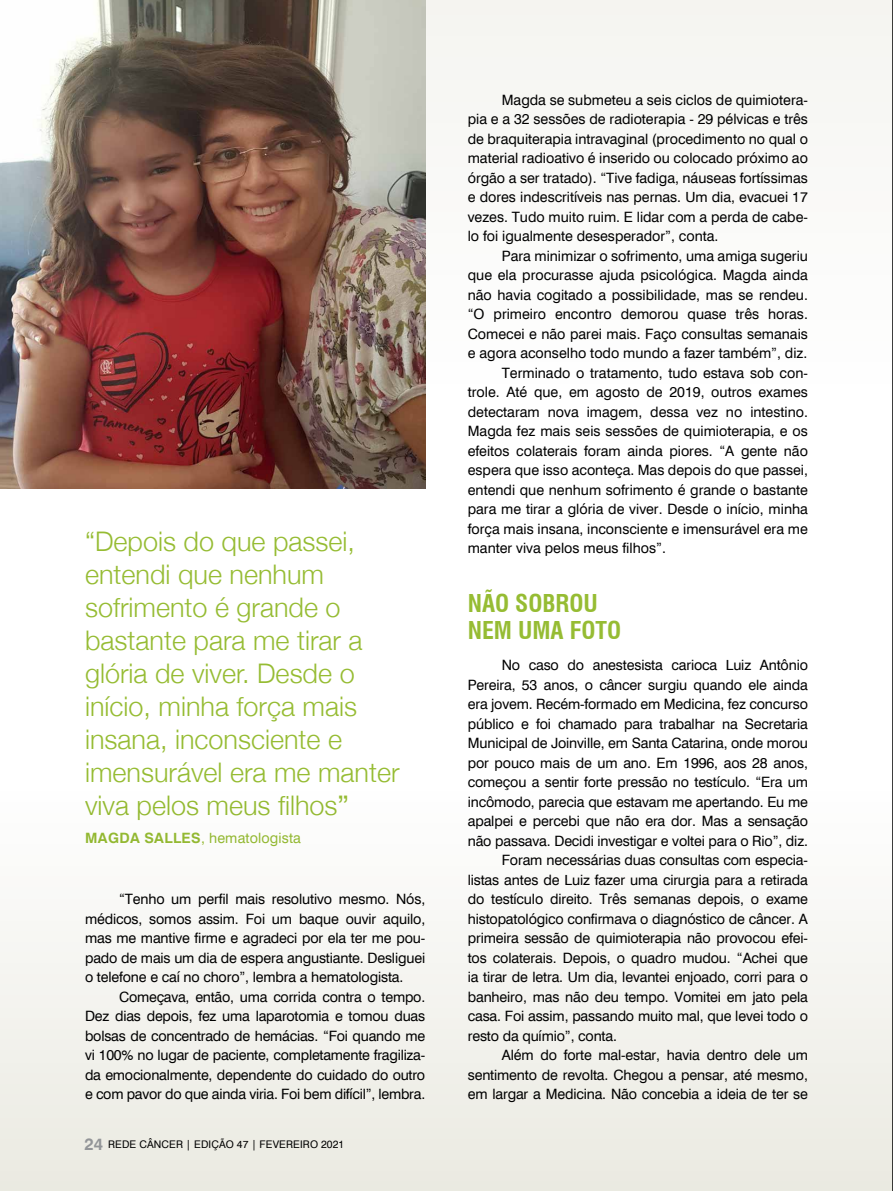
<style>
.page{position:relative;width:893px;height:1191px;background:#fff}
.page>*{position:absolute;margin:0;border:0;box-sizing:border-box;transform-origin:0 0}
.t1{font:300 27px/33px "Helvetica Neue";color:#96bc33}
.t2{font:700 condensed 24px/27px "Swiss 721 BT";color:#96bc33}
.t3{font:14.25px/19.5px "Swiss 721 BT";letter-spacing:-.01em;color:#000;text-align:justify}
.t4{font:14.25px "Swiss 721 BT";letter-spacing:.01em;color:#96bc33}
.t5{font:10.5px "Swiss 721 BT";letter-spacing:.015em;color:#000}
.s1{font-weight:400}
.s2{font-weight:700}
.s3{font-weight:700;font-size:16.5px;color:#939598}
</style>
<div class="page">
<div style="left:0;top:0;width:893px;height:406px;background:#faf9f7"></div>
<div style="left:0;top:778px;width:893px;height:413px;background:linear-gradient(to bottom,#fff,#eaeae1)"></div>
<img style="left:0;top:0;width:425px;height:489px">
<hr style="left:892px;top:0;width:1px;height:1191px;background:#000">
<h1 class="t1" style="left:85px;top:523px;width:316px">“Depois do que passei, entendi que nenhum sofrimento é grande o bastante para me tirar a glória de viver. Desde o início, minha força mais insana, inconsciente e imensurável era me manter viva pelos meus filhos<span class="s1">”</span></h1>
<p class="t4" style="left:85px;top:829px;width:217px"><span class="s2">MAGDA SALLES</span>, hematologista</p>
<p class="t3" style="left:85px;top:889px;width:342px;text-indent:34px">“Tenho um perfil mais resolutivo mesmo. Nós, médicos, somos assim. Foi um baque ouvir aquilo, mas me mantive firme e agradeci por ela ter me pou&shy;pado de mais um dia de espera angustiante. Desliguei o telefone e caí no choro”, lembra a hematologista.</p>
<p class="t3" style="left:85px;top:987px;width:342px;text-indent:34px">Começava, então, uma corrida contra o tempo.<br>Dez dias depois, fez uma laparotomia e tomou duas bolsas de concentrado de hemácias. “Foi quando me vi 100% no lugar de paciente, completamente fragiliza&shy;da emocionalmente, dependente do cuidado do outro e com pavor do que ainda viria. Foi bem difícil”, lembra.</p>
<p class="t5" style="left:85px;top:1138px;width:261px"><span class="s3">24</span> REDE CÂNCER | EDIÇÃO 47 | FEVEREIRO 2021</p>
<p class="t3" style="left:468px;top:90px;width:342px;text-indent:34px">Magda se submeteu a seis ciclos de quimiotera&shy;pia e a 32 sessões de radioterapia - 29 pélvicas e três de braquiterapia intravaginal (procedimento no qual o material radioativo é inserido ou colocado próximo ao órgão a ser tratado). “Tive fadiga, náuseas fortíssimas e dores indescritíveis nas pernas. Um dia, evacuei 17 vezes. Tudo muito ruim. E lidar com a perda de cabe&shy;lo foi igualmente desesperador”, conta.</p>
<p class="t3" style="left:502px;top:246px;width:308px">Para minimizar o sofrimento, uma amiga sugeriu</p>
<p class="t3" style="left:468px;top:265px;width:342px">que ela procurasse ajuda psicológica. Magda ainda</p>
<p class="t3" style="left:468px;top:284px;width:342px">não havia cogitado a possibilidade, mas se rendeu.</p>
<p class="t3" style="left:468px;top:304px;width:342px">“O primeiro encontro demorou quase três horas.</p>
<p class="t3" style="left:468px;top:323px;width:342px">Comecei e não parei mais. Faço consultas semanais</p>
<p class="t3" style="left:468px;top:343px;width:341px">e agora aconselho todo mundo a fazer também”, diz.</p>
<p class="t3" style="left:502px;top:362px;width:308px">Terminado o tratamento, tudo estava sob con-</p>
<p class="t3" style="left:468px;top:382px;width:342px">trole. Até que, em agosto de 2019, outros exames</p>
<p class="t3" style="left:468px;top:401px;width:342px">detectaram nova imagem, dessa vez no intestino.</p>
<p class="t3" style="left:468px;top:421px;width:342px">Magda fez mais seis sessões de quimioterapia, e os</p>
<p class="t3" style="left:468px;top:440px;width:342px">efeitos colaterais foram ainda piores. “A gente não</p>
<p class="t3" style="left:468px;top:460px;width:342px">espera que isso aconteça. Mas depois do que passei,</p>
<p class="t3" style="left:468px;top:479px;width:342px">entendi que nenhum sofrimento é grande o bastante</p>
<p class="t3" style="left:468px;top:499px;width:342px">para me tirar a glória de viver. Desde o início, minha</p>
<p class="t3" style="left:468px;top:518px;width:342px">força mais insana, inconsciente e imensurável era me</p>
<p class="t3" style="left:468px;top:538px;width:200px">manter viva pelos meus filhos”.</p>
<h2 class="t2" style="left:468px;top:589px;width:155px">NÃO SOBROU<br>NEM UMA FOTO</h2>
<p class="t3" style="left:502px;top:655px;width:308px">No caso do anestesista carioca Luiz Antônio</p>
<p class="t3" style="left:468px;top:675px;width:342px">Pereira, 53 anos, o câncer surgiu quando ele ainda</p>
<p class="t3" style="left:468px;top:694px;width:342px">era jovem. Recém-formado em Medicina, fez concurso</p>
<p class="t3" style="left:468px;top:714px;width:342px">público e foi chamado para trabalhar na Secretaria</p>
<p class="t3" style="left:468px;top:733px;width:342px">Municipal de Joinville, em Santa Catarina, onde morou</p>
<p class="t3" style="left:468px;top:753px;width:342px">por pouco mais de um ano. Em 1996, aos 28 anos,</p>
<p class="t3" style="left:468px;top:772px;width:342px">começou a sentir forte pressão no testículo. “Era um</p>
<p class="t3" style="left:468px;top:792px;width:342px">incômodo, parecia que estavam me apertando. Eu me</p>
<p class="t3" style="left:468px;top:811px;width:342px">apalpei e percebi que não era dor. Mas a sensação</p>
<p class="t3" style="left:468px;top:831px;width:342px">não passava. Decidi investigar e voltei para o Rio”, diz.</p>
<p class="t3" style="left:502px;top:850px;width:308px">Foram necessárias duas consultas com especia-</p>
<p class="t3" style="left:468px;top:870px;width:342px">listas antes de Luiz fazer uma cirurgia para a retirada</p>
<p class="t3" style="left:468px;top:889px;width:342px">do testículo direito. Três semanas depois, o exame</p>
<p class="t3" style="left:468px;top:909px;width:342px">histopatológico confirmava o diagnóstico de câncer. A</p>
<p class="t3" style="left:468px;top:928px;width:342px">primeira sessão de quimioterapia não provocou efei-</p>
<p class="t3" style="left:468px;top:948px;width:342px">tos colaterais. Depois, o quadro mudou. “Achei que</p>
<p class="t3" style="left:468px;top:967px;width:342px">ia tirar de letra. Um dia, levantei enjoado, corri para o</p>
<p class="t3" style="left:468px;top:987px;width:342px">banheiro, mas não deu tempo. Vomitei em jato pela</p>
<p class="t3" style="left:468px;top:1006px;width:342px">casa. Foi assim, passando muito mal, que levei todo o</p>
<p class="t3" style="left:468px;top:1025px;width:151px">resto da químio”, conta.</p>
<p class="t3" style="left:502px;top:1045px;width:308px">Além do forte mal-estar, havia dentro dele um</p>
<p class="t3" style="left:468px;top:1064px;width:342px">sentimento de revolta. Chegou a pensar, até mesmo,</p>
<p class="t3" style="left:468px;top:1084px;width:342px">em largar a Medicina. Não concebia a ideia de ter se</p>
</div>
